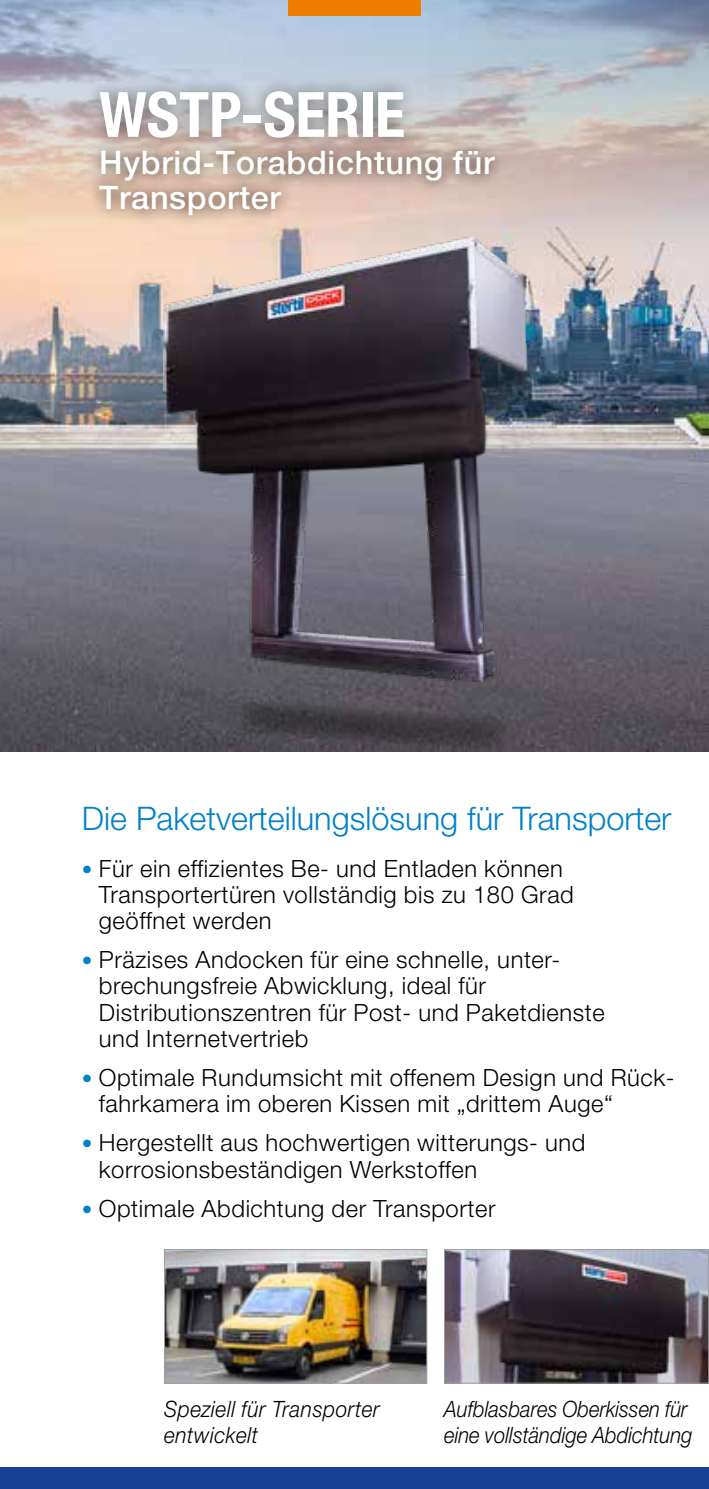
<style>
.page{position:relative;width:709px;height:1489px;background:#fff}
.page>*{position:absolute;margin:0;border:0;box-sizing:border-box;transform-origin:0 0}
.t1{font:700 condensed 62.5px "Helvetica Neue LT Std";letter-spacing:-.005em;color:#fff}
.t2{font:300 32.5px "Helvetica Neue LT Std";color:#0081c9}
.t3{font:500 32.5px/35px "Helvetica Neue LT Std";letter-spacing:.02em;color:#fff}
.t4{font:300 23.75px/26.2px "Helvetica Neue LT Std";letter-spacing:.025em;color:#000}
.t5{font:italic 300 22.5px/26.2px "Helvetica Neue LT Std";color:#000;scale:.9 1}
.t6{font:italic 300 22.5px/26.2px "Helvetica Neue LT Std";letter-spacing:.025em;color:#000;scale:.93 1}
.s1{font-size:21.25px;color:#0081c9}
</style>
<div class="page">
<img style="left:0;top:262px;width:709px;height:489px">
<div style="left:0;top:1467px;width:709px;height:21px;background:#164194"></div>
<svg style="left:0;top:0;width:709px;height:262px;background:#c1c1c7"></svg>
<div style="left:288px;top:0;width:133px;height:15px;background:#ef7d00"></div>
<img style="left:638px;top:230px;width:71px;height:337px">
<svg style="left:241px;top:700px;width:266px;height:51px;background:#48444a"></svg>
<img style="left:163px;top:236px;width:368px;height:446px">
<div style="left:86px;top:76px;width:332px;height:76px;background:#000;opacity:.44"></div>
<div style="left:86px;top:136px;width:423px;height:93px;background:#000;opacity:.75"></div>
<img style="left:446px;top:1251px;width:261px;height:130px">
<div style="left:444px;top:1249px;width:265px;height:134px;border:1px solid #9d9d9c"></div>
<img style="left:166px;top:1251px;width:259px;height:130px">
<div style="left:164px;top:1249px;width:263px;height:134px;border:1px solid #9d9d9c"></div>
<h1 class="t1" style="left:99px;top:77px;width:307px">WSTP-SERIE</h1>
<h2 class="t3" style="left:99px;top:145px;width:397px">Hybrid-Torabdichtung für<br>Transporter</h2>
<h2 class="t2" style="left:82px;top:798px;width:591px">Die Paketverteilungslösung für Transporter</h2>
<p class="t4" style="left:99px;top:854px;width:476px;text-indent:-17px"><span class="s1">•</span> Für ein effizientes Be- und Entladen können<br>Transportertüren vollständig bis zu 180 Grad geöffnet werden</p>
<p class="t4" style="left:99px;top:946px;width:507px;text-indent:-17px"><span class="s1">•</span> Präzises Andocken für eine schnelle, unter&shy;brechungsfreie Abwicklung, ideal für Distributionszentren für Post- und Paketdienste und Internetvertrieb</p>
<p class="t4" style="left:99px;top:1063px;width:574px;text-indent:-17px"><span class="s1">•</span> Optimale Rundumsicht mit offenem Design und Rück&shy;fahrkamera im oberen Kissen mit „drittem Auge“</p>
<p class="t4" style="left:99px;top:1129px;width:488px;text-indent:-17px"><span class="s1">•</span> Hergestellt aus hochwertigen witterungs- und korrosionsbeständigen Werkstoffen</p>
<p class="t4" style="left:82px;top:1194px;width:415px"><span class="s1">•</span> Optimale Abdichtung der Transporter</p>
<p class="t6" style="left:164px;top:1395px;width:233px">Speziell für Transporter entwickelt</p>
<p class="t5" style="left:444px;top:1395px;width:277px">Aufblasbares Oberkissen für eine vollständige Abdichtung</p>
</div>
